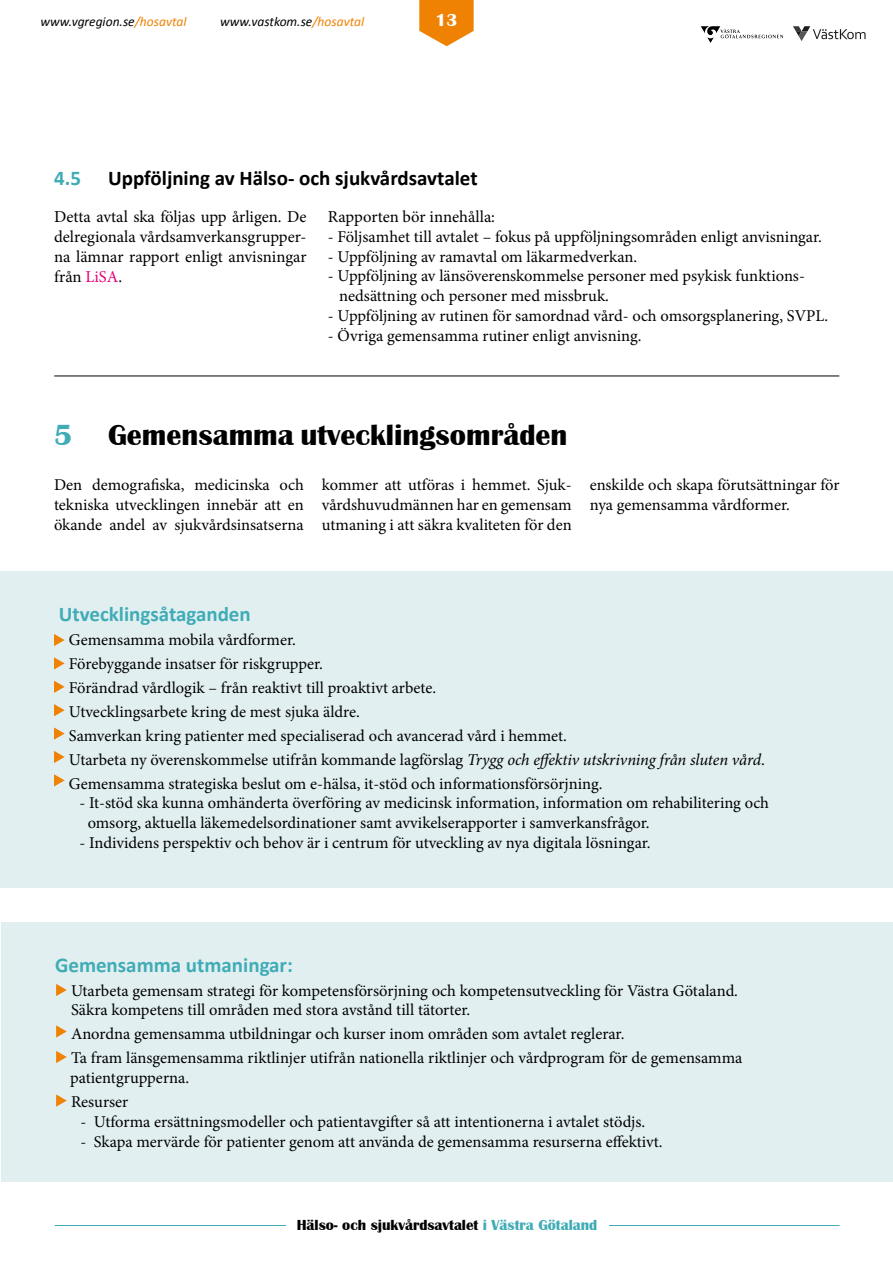
<style>
.page{position:relative;width:893px;height:1263px;background:#fff}
.page>*{position:absolute;margin:0;border:0;box-sizing:border-box;transform-origin:0 0}
.t1{font:700 30px "Britannic";color:#000}
.t2{font:700 21px "Calibri";color:#3facb6}
.t3{font:700 21px "Calibri";color:#000}
.t4{font:700 18px "Britannic";color:#fff}
.t5{font:16.65px/20px "Minion Pro";color:#000;text-align:justify}
.t6{font:16.5px/19.8px "Minion Pro";color:#000}
.t7{font:700 15px "Britannic";color:#000}
.t8{font:italic 13.5px "Calibri";color:#000}
.s1{color:#ef8103}
.s2{color:#e6007d}
.s3{color:#3facb6}
.s4{font-style:italic}
</style>
<div class="page">
<svg style="left:793px;top:26px;width:72px;height:15px"></svg>
<svg style="left:701px;top:26px;width:82px;height:17px"></svg>
<hr style="left:55px;top:1225px;width:784px;height:1px;background:#3facb6">
<div style="left:286px;top:1219px;width:322px;height:11px;background:#fff"></div>
<svg style="left:419px;top:0;width:55px;height:46px"></svg>
<div style="left:0;top:571px;width:893px;height:317px;background:#e2eff1"></div>
<hr style="left:54px;top:376px;width:785px;height:1px;background:#000">
<svg style="left:54px;top:634px;width:11px;height:12px"></svg>
<svg style="left:54px;top:657px;width:11px;height:12px"></svg>
<svg style="left:54px;top:681px;width:11px;height:12px"></svg>
<svg style="left:54px;top:704px;width:11px;height:12px"></svg>
<svg style="left:54px;top:727px;width:11px;height:13px"></svg>
<svg style="left:54px;top:751px;width:11px;height:12px"></svg>
<svg style="left:54px;top:774px;width:11px;height:12px"></svg>
<div style="left:2px;top:922px;width:891px;height:260px;background:#e2eff1"></div>
<svg style="left:56px;top:984px;width:11px;height:12px"></svg>
<svg style="left:56px;top:1025px;width:11px;height:12px"></svg>
<svg style="left:56px;top:1051px;width:11px;height:12px"></svg>
<svg style="left:56px;top:1094px;width:11px;height:13px"></svg>
<p class="t8" style="left:40px;top:13px;width:148px">www.vgregion.se<span class="s1">/hosavtal</span></p>
<p class="t8" style="left:220px;top:13px;width:145px">www.vastkom.se<span class="s1">/hosavtal</span></p>
<p class="t4" style="left:435px;top:10px;width:23px">13</p>
<p class="t2" style="left:54px;top:165px;width:28px">4.5</p>
<p class="t3" style="left:108px;top:165px;width:371px">Uppföljning av Hälso- och sjukvårdsavtalet</p>
<p class="t5" style="left:54px;top:207px;width:254px">Detta avtal ska följas upp årligen. De delregionala vårdsamverkansgrupper&shy;na lämnar rapport enligt anvisningar från <span class="s2">LiSA</span>.</p>
<p class="t5" style="left:328px;top:207px;width:169px">Rapporten bör innehålla:</p>
<p class="t6" style="left:328px;top:227px;width:495px">- Följsamhet till avtalet – fokus på uppföljningsområden enligt anvisningar.</p>
<p class="t6" style="left:328px;top:246px;width:311px">- Uppföljning av ramavtal om läkarmedverkan.</p>
<p class="t6" style="left:339px;top:266px;width:467px;text-indent:-11px">- Uppföljning av länsöverenskommelse personer med psykisk funktions&shy;nedsättning och personer med missbruk.</p>
<p class="t6" style="left:328px;top:306px;width:502px">- Uppföljning av rutinen för samordnad vård- och omsorgsplanering, SVPL.</p>
<p class="t6" style="left:328px;top:326px;width:315px">- Övriga gemensamma rutiner enligt anvisning.</p>
<h1 class="t1" style="left:54px;top:419px;width:515px"><span class="s3">5</span> Gemensamma utvecklingsområden</h1>
<p class="t6" style="left:54px;top:475px;width:251px;text-align:justify">Den demografiska, medicinska och tekniska utvecklingen innebär att en ökande andel av sjukvårdsinsatserna</p>
<p class="t6" style="left:322px;top:475px;width:251px;text-align:justify">kommer att utföras i hemmet. Sjuk&shy;vårdshuvudmännen har en gemensam utmaning i att säkra kvaliteten för den</p>
<p class="t6" style="left:590px;top:475px;width:251px">enskilde och skapa förutsättningar för nya gemensamma vårdformer.</p>
<p class="t2" style="left:59px;top:600px;width:194px">Utvecklingsåtaganden</p>
<p class="t6" style="left:69px;top:627px;width:698px;line-height:24px">Gemensamma mobila vårdformer.<br>Förebyggande insatser för riskgrupper.<br>Förändrad vårdlogik – från reaktivt till proaktivt arbete.<br>Utvecklingsarbete kring de mest sjuka äldre.<br>Samverkan kring patienter med specialiserad och avancerad vård i hemmet.<br>Utarbeta ny överenskommelse utifrån kommande lagförslag <span class="s4">Trygg och effektiv utskrivning från sluten vård</span>.<br>Gemensamma strategiska beslut om e-hälsa, it-stöd och informationsförsörjning.</p>
<p class="t6" style="left:88px;top:793px;width:683px;text-indent:-8px">- It-stöd ska kunna omhänderta överföring av medicinsk information, information om rehabilitering och omsorg, aktuella läkemedelsordinationer samt avvikelserapporter i samverkansfrågor.</p>
<p class="t6" style="left:79px;top:833px;width:573px">- Individens perspektiv och behov är i centrum för utveckling av nya digitala lösningar.</p>
<p class="t2" style="left:55px;top:951px;width:239px">Gemensamma utmaningar:</p>
<p class="t6" style="left:71px;top:980px;width:669px">Utarbeta gemensam strategi för kompetensförsörjning och kompetensutveckling för Västra Götaland.<br>Säkra kompetens till områden med stora avstånd till tätorter.</p>
<p class="t6" style="left:71px;top:1022px;width:673px;line-height:24px">Anordna gemensamma utbildningar och kurser inom områden som avtalet reglerar.<br>Ta fram länsgemensamma riktlinjer utifrån nationella riktlinjer och vårdprogram för de gemensamma</p>
<p class="t6" style="left:70px;top:1066px;width:121px;line-height:24px">patientgrupperna.<br>Resurser</p>
<p class="t6" style="left:81px;top:1112px;width:566px">- Utforma ersättningsmodeller och patientavgifter så att intentionerna i avtalet stödjs.</p>
<p class="t6" style="left:81px;top:1132px;width:584px">- Skapa mervärde för patienter genom att använda de gemensamma resurserna effektivt.</p>
<p class="t7" style="left:297px;top:1216px;width:302px">Hälso- och sjukvårdsavtalet <span class="s3">i Västra Götaland</span></p>
</div>
